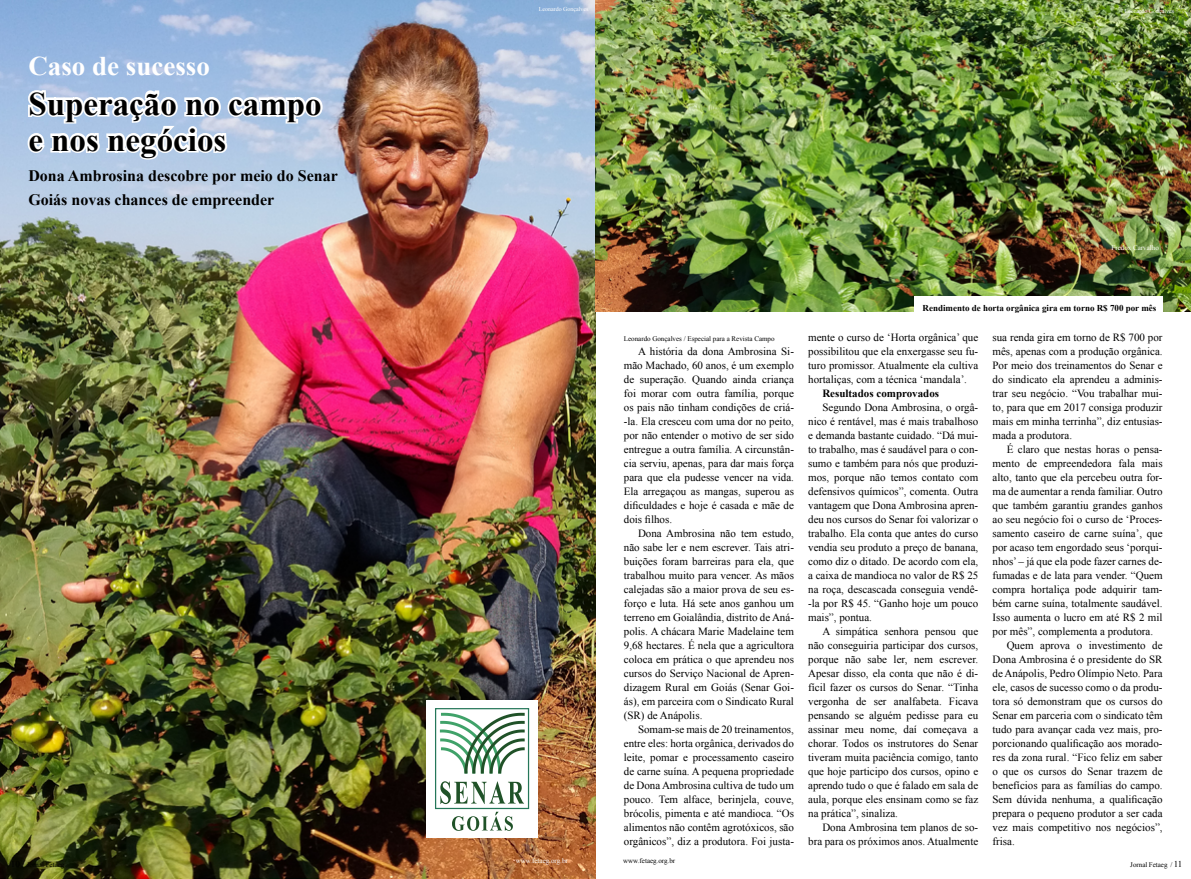
<style>
.page{position:relative;width:1191px;height:879px;background:#fff}
.page>*{position:absolute;margin:0;border:0;box-sizing:border-box;transform-origin:0 0}
.t1{font:700 33px/36px "Times New Roman";color:#000}
.t2{font:700 27px "Times New Roman";color:#fff}
.t3{font:700 16px/24px "Times New Roman";color:#000}
.t4{font:11px/14px "Times New Roman";color:#000;text-align:justify}
.t5{font:700 11px "Times New Roman";color:#000}
.t6{font:700 9px "Times New Roman";color:#000}
.t7{font:7px "Times New Roman";color:#000}
.t8{font:7px "Times New Roman";color:#fff}
.t9{font:6px "Times New Roman";color:#fff}
.s1{font-size:9px}
</style>
<div class="page">
<img style="left:0;top:0;width:595px;height:879px">
<img style="left:595px;top:0;width:596px;height:312px">
<svg style="left:25px;top:87px;width:301px;height:75px"></svg>
<div style="left:914px;top:296px;width:248px;height:30px;background:#fff"></div>
<div style="left:426px;top:700px;width:111px;height:137px;background:#fff"></div>
<svg style="left:440px;top:713px;width:84px;height:60px"></svg>
<svg style="left:440px;top:781px;width:84px;height:23px"></svg>
<div style="left:435px;top:708px;width:94px;height:101px;border:1px solid #257759"></div>
<svg style="left:452px;top:812px;width:61px;height:19px"></svg>
<h2 class="t2" style="left:28px;top:47px;width:183px">Caso de sucesso</h2>
<h1 class="t1" style="left:28px;top:85px;width:295px">Superação no campo e nos negócios</h1>
<h3 class="t3" style="left:28px;top:163px;width:311px">Dona Ambrosina descobre por meio do Senar<br>Goiás novas chances de empreender</h3>
<p class="t9" style="left:539px;top:5px;width:51px">Leonardo Gonçalves</p>
<p class="t9" style="left:1124px;top:7px;width:51px">Leonardo Gonçalves</p>
<p class="t8" style="left:1111px;top:243px;width:49px">Fredox Carvalho</p>
<p class="t7" style="left:624px;top:334px;width:152px">Leonardo Gonçalves / Especial para a Revista Campo</p>
<p class="t4" style="left:624px;top:344px;width:172px;text-indent:14px">A história da dona Ambrosina Si&shy;mão Machado, 60 anos, é um exemplo de superação. Quando ainda criança foi morar com outra família, porque os pais não tinham condições de criá--la. Ela cresceu com uma dor no peito, por não entender o motivo de ser sido entregue a outra família. A circunstân&shy;cia serviu, apenas, para dar mais força para que ela pudesse vencer na vida.<br>Ela arregaçou as mangas, superou as dificuldades e hoje é casada e mãe de dois filhos.</p>
<p class="t4" style="left:624px;top:526px;width:172px;text-indent:14px">Dona Ambrosina não tem estudo, não sabe ler e nem escrever. Tais atri&shy;buições foram barreiras para ela, que trabalhou muito para vencer. As mãos calejadas são a maior prova de seu es&shy;forço e luta. Há sete anos ganhou um terreno em Goialândia, distrito de Aná&shy;polis. A chácara Marie Madelaine tem 9,68 hectares. É nela que a agricultora coloca em prática o que aprendeu nos cursos do Serviço Nacional de Apren&shy;dizagem Rural em Goiás (Senar Goi&shy;ás), em parceira com o Sindicato Rural (SR) de Anápolis.</p>
<p class="t4" style="left:624px;top:722px;width:172px;text-indent:14px">Somam-se mais de 20 treinamentos, entre eles: horta orgânica, derivados do leite, pomar e processamento caseiro de carne suína. A pequena propriedade de Dona Ambrosina cultiva de tudo um pouco. Tem alface, berinjela, couve, brócolis, pimenta e até mandioca. “Os alimentos não contêm agrotóxicos, são orgânicos”, diz a produtora. Foi justa-</p>
<p class="t6" style="left:922px;top:302px;width:235px">Rendimento de horta orgânica gira em torno R$ 700 por mês</p>
<p class="t4" style="left:808px;top:330px;width:172px">mente o curso de ‘Horta orgânica’ que possibilitou que ela enxergasse seu fu&shy;turo promissor. Atualmente ela cultiva hortaliças, com a técnica ‘mandala’.</p>
<p class="t5" style="left:822px;top:386px;width:118px">Resultados comprovados</p>
<p class="t4" style="left:808px;top:400px;width:172px;text-indent:14px">Segundo Dona Ambrosina, o orgâ&shy;nico é rentável, mas é mais trabalhoso e demanda bastante cuidado. “Dá mui&shy;to trabalho, mas é saudável para o con&shy;sumo e também para nós que produzi&shy;mos, porque não temos contato com defensivos químicos”, comenta. Outra vantagem que Dona Ambrosina apren&shy;deu nos cursos do Senar foi valorizar o trabalho. Ela conta que antes do curso vendia seu produto a preço de banana, como diz o ditado. De acordo com ela, a caixa de mandioca no valor de R$ 25 na roça, descascada conseguia vendê--la por R$ 45. “Ganho hoje um pouco mais”, pontua.</p>
<p class="t4" style="left:808px;top:624px;width:172px;text-indent:14px">A simpática senhora pensou que não conseguiria participar dos cursos, porque não sabe ler, nem escrever.<br>Apesar disso, ela conta que não é di&shy;fícil fazer os cursos do Senar. “Tinha vergonha de ser analfabeta. Ficava pensando se alguém pedisse para eu assinar meu nome, daí começava a chorar. Todos os instrutores do Senar tiveram muita paciência comigo, tanto que hoje participo dos cursos, opino e aprendo tudo o que é falado em sala de aula, porque eles ensinam como se faz na prática”, sinaliza.</p>
<p class="t4" style="left:808px;top:820px;width:172px;text-align:right">Dona Ambrosina tem planos de so&shy;bra para os próximos anos. Atualmente</p>
<p class="t4" style="left:992px;top:330px;width:172px">sua renda gira em torno de R$ 700 por mês, apenas com a produção orgânica.<br>Por meio dos treinamentos do Senar e do sindicato ela aprendeu a adminis&shy;trar seu negócio. “Vou trabalhar mui&shy;to, para que em 2017 consiga produzir mais em minha terrinha”, diz entusias&shy;mada a produtora.</p>
<p class="t4" style="left:1006px;top:442px;width:157px">É claro que nestas horas o pensa-</p>
<p class="t4" style="left:992px;top:456px;width:172px">mento de empreendedora fala mais</p>
<p class="t4" style="left:992px;top:470px;width:172px">alto, tanto que ela percebeu outra for-</p>
<p class="t4" style="left:992px;top:484px;width:172px">ma de aumentar a renda familiar. Outro</p>
<p class="t4" style="left:992px;top:498px;width:172px">que também garantiu grandes ganhos</p>
<p class="t4" style="left:992px;top:512px;width:172px">ao seu negócio foi o curso de ‘Proces-</p>
<p class="t4" style="left:992px;top:526px;width:172px">samento caseiro de carne suína’, que</p>
<p class="t4" style="left:992px;top:540px;width:172px">por acaso tem engordado seus ‘porqui-</p>
<p class="t4" style="left:992px;top:554px;width:172px">nhos’ – já que ela pode fazer carnes de-</p>
<p class="t4" style="left:992px;top:568px;width:172px">fumadas e de lata para vender. “Quem</p>
<p class="t4" style="left:992px;top:582px;width:172px">compra hortaliça pode adquirir tam-</p>
<p class="t4" style="left:992px;top:596px;width:172px">bém carne suína, totalmente saudável.</p>
<p class="t4" style="left:992px;top:610px;width:172px">Isso aumenta o lucro em até R$ 2 mil</p>
<p class="t4" style="left:992px;top:624px;width:162px">por mês”, complementa a produtora.</p>
<p class="t4" style="left:1006px;top:638px;width:157px">Quem aprova o investimento de</p>
<p class="t4" style="left:992px;top:652px;width:172px">Dona Ambrosina é o presidente do SR</p>
<p class="t4" style="left:992px;top:666px;width:172px">de Anápolis, Pedro Olímpio Neto. Para</p>
<p class="t4" style="left:992px;top:680px;width:172px">ele, casos de sucesso como o da produ-</p>
<p class="t4" style="left:992px;top:694px;width:172px">tora só demonstram que os cursos do</p>
<p class="t4" style="left:992px;top:708px;width:172px">Senar em parceria com o sindicato têm</p>
<p class="t4" style="left:992px;top:722px;width:172px">tudo para avançar cada vez mais, pro-</p>
<p class="t4" style="left:992px;top:736px;width:172px">porcionando qualificação aos morado-</p>
<p class="t4" style="left:992px;top:750px;width:172px">res da zona rural. “Fico feliz em saber</p>
<p class="t4" style="left:992px;top:764px;width:172px">o que os cursos do Senar trazem de</p>
<p class="t4" style="left:992px;top:778px;width:172px">benefícios para as famílias do campo.</p>
<p class="t4" style="left:992px;top:792px;width:172px">Sem dúvida nenhuma, a qualificação</p>
<p class="t4" style="left:992px;top:806px;width:172px">prepara o pequeno produtor a ser cada</p>
<p class="t4" style="left:992px;top:820px;width:172px">vez mais competitivo nos negócios”,</p>
<p class="t4" style="left:992px;top:834px;width:24px">frisa.</p>
<p class="t8" style="left:516px;top:856px;width:54px">www.fetaeg.org.br</p>
<p class="t7" style="left:623px;top:856px;width:54px">www.fetaeg.org.br</p>
<p class="t7" style="left:11px;top:860px;width:55px"><span class="s1">10 /</span> Jornal Fetaeg</p>
<p class="t7" style="left:1130px;top:860px;width:54px">Jornal Fetaeg / <span class="s1">11</span></p>
</div>
